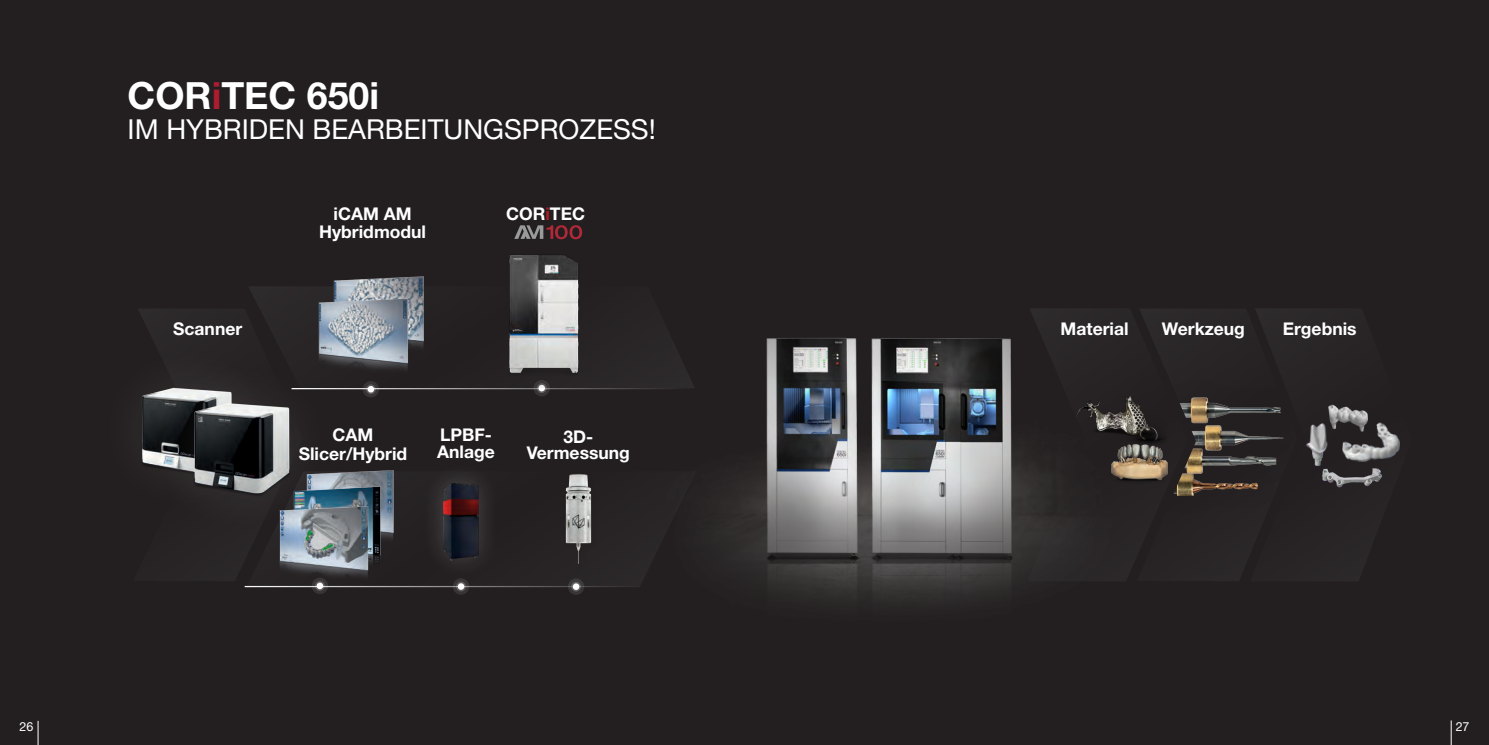
<style>
.page{position:relative;width:1489px;height:745px;background:#fff}
.page>*{position:absolute;margin:0;border:0;box-sizing:border-box;transform-origin:0 0}
.t1{font:700 37.5px "Helvetica Neue LT Pro";color:#fff}
.t2{font:27.5px "Helvetica Neue LT Pro";color:#fff}
.t3{font:700 17.5px/18.8px "Helvetica Neue LT Pro";color:#fff;text-align:center}
.t4{font:12.5px "Helvetica Neue LT Pro";color:#fff}
.s1{color:#ad1c2f}
.s2{color:#ae1d27}
</style>
<div class="page">
<div style="left:0;top:0;width:1488px;height:744px;background:#231f20"></div>
<svg style="left:1450px;top:720px;width:1px;height:24px"></svg>
<svg style="left:38px;top:720px;width:1px;height:24px"></svg>
<svg style="left:138px;top:309px;width:43px;height:21px"></svg>
<img style="left:1328px;top:404px;width:40px;height:18px">
<img style="left:1306px;top:421px;width:33px;height:45px">
<img style="left:1340px;top:417px;width:60px;height:58px">
<img style="left:1319px;top:451px;width:62px;height:37px">
<div style="left:142px;top:352px;width:199px;height:192px;background:#fff;opacity:.1"></div>
<img style="left:188px;top:398px;width:107px;height:100px">
<img style="left:277px;top:463px;width:117px;height:20px">
<img style="left:265px;top:483px;width:129px;height:57px">
<img style="left:250px;top:500px;width:140px;height:77px">
<img style="left:333px;top:276px;width:91px;height:10px">
<img style="left:509px;top:255px;width:70px;height:31px">
<svg style="left:514px;top:225px;width:68px;height:14px"></svg>
<img style="left:565px;top:474px;width:27px;height:90px">
<img style="left:608px;top:337px;width:419px;height:266px">
<svg style="left:363px;top:381px;width:16px;height:16px"></svg>
<svg style="left:366px;top:384px;width:10px;height:10px"></svg>
<div style="left:367px;top:386px;width:7px;height:6px;background:#fff;border-radius:50%"></div>
<svg style="left:312px;top:577px;width:16px;height:16px"></svg>
<svg style="left:315px;top:580px;width:10px;height:10px"></svg>
<svg style="left:316px;top:582px;width:7px;height:7px"></svg>
<svg style="left:568px;top:578px;width:16px;height:16px"></svg>
<svg style="left:571px;top:581px;width:10px;height:10px"></svg>
<svg style="left:573px;top:583px;width:6px;height:6px"></svg>
<svg style="left:533px;top:380px;width:17px;height:16px"></svg>
<svg style="left:537px;top:383px;width:9px;height:10px"></svg>
<div style="left:538px;top:384px;width:7px;height:7px;background:#fff;border-radius:50%"></div>
<hr style="left:291px;top:388px;width:405px;height:1px;background:#fff">
<hr style="left:245px;top:585px;width:395px;height:1px;background:#fff">
<svg style="left:248px;top:286px;width:446px;height:102px"></svg>
<svg style="left:453px;top:578px;width:16px;height:16px"></svg>
<svg style="left:456px;top:581px;width:10px;height:10px"></svg>
<svg style="left:458px;top:583px;width:6px;height:6px"></svg>
<div style="left:420px;top:460px;width:81px;height:120px;background:#252123"></div>
<img style="left:435px;top:475px;width:50px;height:88px">
<svg style="left:1027px;top:309px;width:269px;height:272px"></svg>
<img style="left:1068px;top:375px;width:98px;height:73px">
<img style="left:1097px;top:430px;width:86px;height:64px">
<h1 class="t1" style="left:128px;top:72px;width:253px">COR<span class="s1">i</span>TEC 650i</h1>
<h2 class="t2" style="left:128px;top:112px;width:530px">IM HYBRIDEN BEARBEITUNGSPROZESS!</h2>
<p class="t3" style="left:173px;top:318px;width:71px">Scanner</p>
<p class="t3" style="left:319px;top:203px;width:108px">iCAM AM<br>Hybridmodul</p>
<p class="t3" style="left:506px;top:203px;width:80px">COR<span class="s2">i</span>TEC</p>
<p class="t3" style="left:299px;top:425px;width:110px">CAM<br>Slicer/Hybrid</p>
<p class="t3" style="left:437px;top:426px;width:59px;line-height:16.9px;text-align:left">LPBF-<br>Anlage</p>
<p class="t3" style="left:527px;top:427px;width:105px;line-height:16.9px">3D-<br>Vermessung</p>
<p class="t3" style="left:1060px;top:318px;width:70px">Material</p>
<p class="t3" style="left:1161px;top:318px;width:84px">Werkzeug</p>
<p class="t3" style="left:1282px;top:318px;width:75px">Ergebnis</p>
<p class="t4" style="left:19px;top:718px;width:15px">26</p>
<p class="t4" style="left:1455px;top:718px;width:15px">27</p>
</div>
